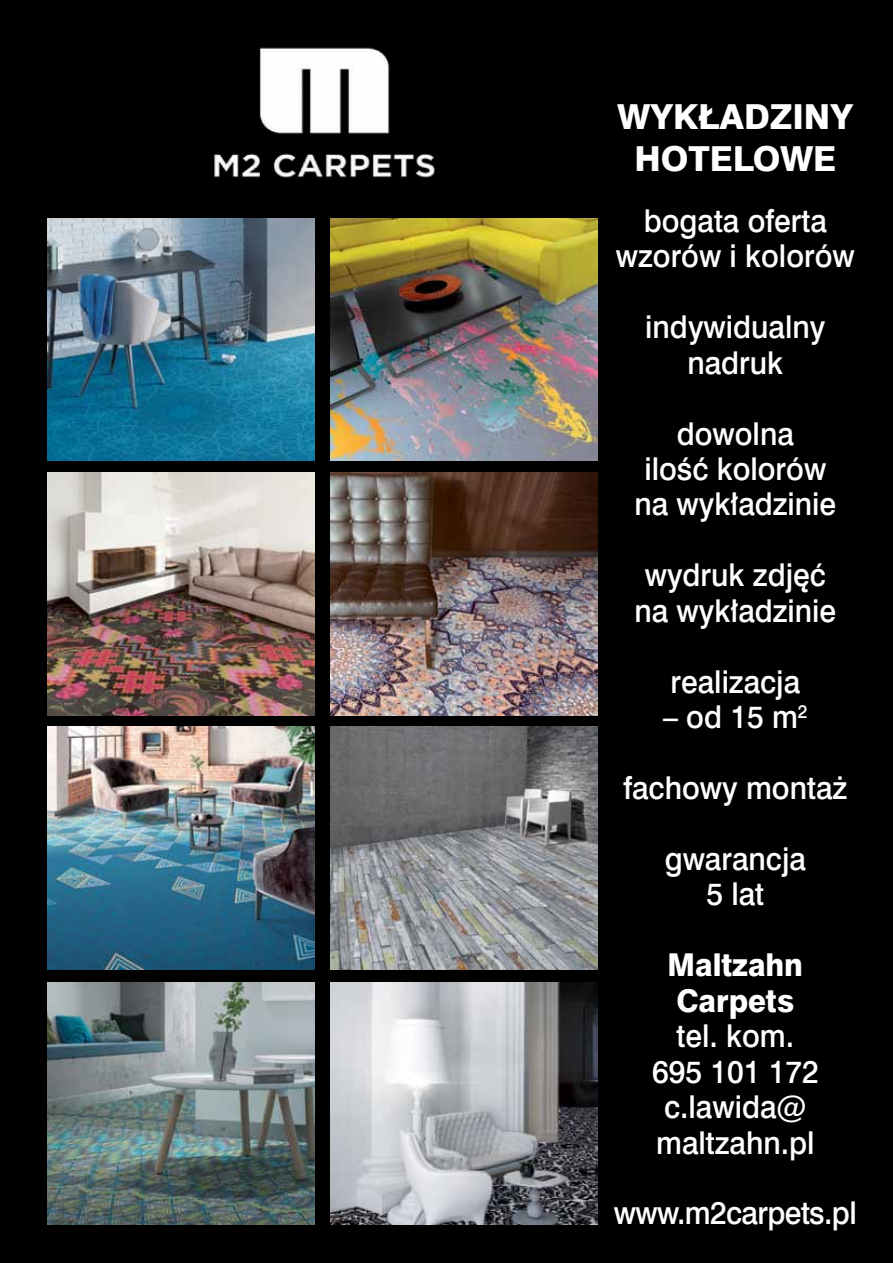
<style>
.page{position:relative;width:893px;height:1263px;background:#000}
.page>*{position:absolute;margin:0;border:0;box-sizing:border-box;transform-origin:0 0}
.t1{font:34.5px/41.5px "Swis 721 Hv EU";color:#fff;text-align:center}
.t2{font:31.5px/35.4px "Swis 721 Md EU";color:#fff;text-align:center;scale:.95 1}
.t3{font:31.5px "Swis 721 Md EU";letter-spacing:-.02em;color:#fff;scale:.95 1}
.t4{font:31.5px/35.4px "Swis 721 Hv EU";color:#fff;scale:.95 1}
</style>
<div class="page">
<img style="left:214px;top:47px;width:221px;height:131px">
<img style="left:48px;top:218px;width:267px;height:243px">
<img style="left:331px;top:218px;width:267px;height:243px">
<img style="left:48px;top:473px;width:267px;height:242px">
<img style="left:331px;top:473px;width:267px;height:242px">
<img style="left:48px;top:727px;width:267px;height:242px">
<img style="left:331px;top:727px;width:267px;height:242px">
<img style="left:48px;top:982px;width:267px;height:242px">
<img style="left:331px;top:982px;width:267px;height:242px">
<p class="t1" style="left:618px;top:97px;width:237px">WYKŁADZINY<br>HOTELOWE</p>
<p class="t2" style="left:616px;top:205px;width:253px">bogata oferta wzorów i kolorów</p>
<p class="t2" style="left:645px;top:311px;width:191px">indywidualny nadruk</p>
<p class="t2" style="left:634px;top:417px;width:214px">dowolna<br>ilość kolorów na wykładzinie</p>
<p class="t2" style="left:634px;top:559px;width:214px">wydruk zdjęć na wykładzinie</p>
<p class="t2" style="left:670px;top:665px;width:138px">realizacja</p>
<p class="t2" style="left:663px;top:701px;width:154px">– od 15 m<sup>2</sup></p>
<p class="t2" style="left:623px;top:772px;width:237px">fachowy montaż</p>
<p class="t2" style="left:665px;top:843px;width:150px">gwarancja<br>5 lat</p>
<p class="t4" style="left:668px;top:948px;width:144px">MALTZAHN<br>CARPETS</p>
<p class="t2" style="left:652px;top:1020px;width:177px">tel. kom.<br>695 101 172 c.lawida@ maltzahn.pl</p>
<p class="t3" style="left:614px;top:1194px;width:257px">www.m2carpets.pl</p>
</div>
